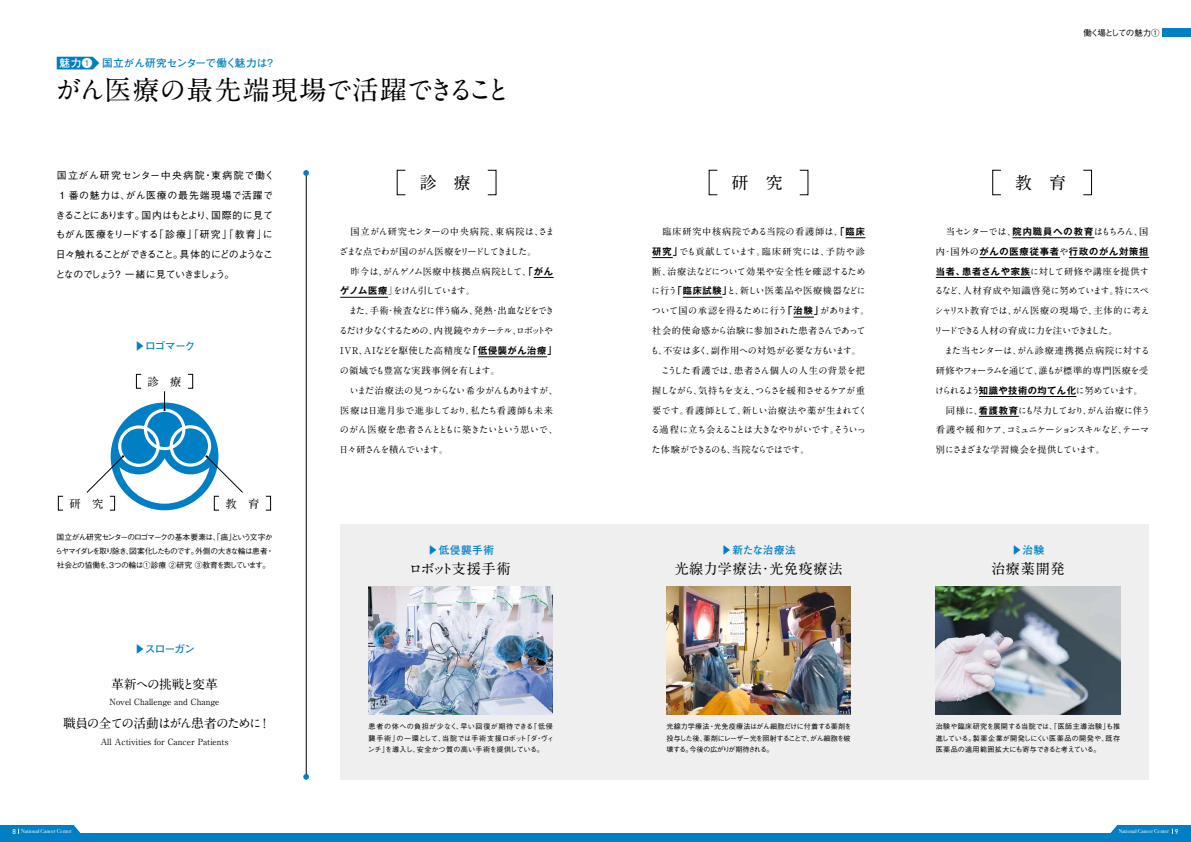
<style>
.page{position:relative;width:1191px;height:842px;background:#fff}
.page>*{position:absolute;margin:0;border:0;box-sizing:border-box;transform-origin:0 0}
.t1{font:700 26.9px "A1 Mincho Std";letter-spacing:-.015em;color:#000}
.t2{font:700 17px "A1 Mincho Std";color:#000}
.t3{font:700 14.2px "A1 Mincho Std";letter-spacing:.05em;color:#000}
.t4{font:700 14.2px "A1 Mincho Std";letter-spacing:-.175em;color:#000}
.t5{font:700 12.8px "A1 Mincho Std";letter-spacing:-.08em;color:#000}
.t6{font:700 12.8px "A1 Mincho Std";letter-spacing:-.06em;color:#000}
.t7{font:700 11.3px "A1 Mincho Std";color:#000}
.t8{font:700 10.6px "Futo Go B101 Pr 6 N";letter-spacing:-.015em;color:#007fc5}
.t9{font:500 9.9px/19.8px "Gothic BBB Pr 6 N";color:#000}
.t10{font:700 9.2px/19.8px "A1 Mincho Std";letter-spacing:-.045em;color:#000}
.t11{font:700 9.2px "A1 Mincho Std";letter-spacing:-.11em;color:#000}
.t12{font:700 9.2px "Gothic MB101 Pr 6 N De";letter-spacing:.095em;color:#000}
.t13{font:700 8.5px "A1 Mincho Std";color:#000}
.t14{font:500 8.5px "Gothic BBB Pr 6 N";letter-spacing:-.115em;color:#000}
.t15{font:500 7.8px/14.2px "Gothic BBB Pr 6 N";letter-spacing:-.115em;color:#000}
.t16{font:500 7.1px/11.3px "Gothic BBB Pr 6 N";letter-spacing:-.005em;color:#000;text-align:justify}
.t17{font:500 7.1px/11.3px "Gothic BBB Pr 6 N";letter-spacing:.04em;color:#000}
.t18{font:5.7px "Bodoni Svty Two ITCTT";color:#fff}
.s1{color:#fff}
.s2{font-family:"Gothic MB101 Pr 6 N De"}
.s3{font-family:"A1 Mincho Std"}
.s4{font-family:"DIN2014";font-size:7.1px}
</style>
<div class="page">
<div style="left:340px;top:524px;width:808px;height:256px;background:#efefef"></div>
<div style="left:0;top:833px;width:1191px;height:9px;background:#007fc5"></div>
<svg style="left:0;top:825px;width:81px;height:9px"></svg>
<svg style="left:1110px;top:825px;width:81px;height:9px"></svg>
<img style="left:369px;top:587px;width:184px;height:127px">
<svg style="left:534px;top:277px;width:19px;height:1px"></svg>
<hr style="left:340px;top:297px;width:48px;height:1px;background:#000">
<hr style="left:478px;top:357px;width:69px;height:1px;background:#000">
<svg style="left:845px;top:238px;width:20px;height:1px"></svg>
<svg style="left:652px;top:257px;width:21px;height:1px"></svg>
<hr style="left:683px;top:297px;width:39px;height:1px;background:#000">
<svg style="left:793px;top:317px;width:21px;height:1px"></svg>
<hr style="left:1012px;top:238px;width:82px;height:1px;background:#000">
<hr style="left:979px;top:257px;width:80px;height:1px;background:#000">
<hr style="left:1069px;top:257px;width:80px;height:1px;background:#000">
<hr style="left:935px;top:277px;width:95px;height:1px;background:#000">
<hr style="left:979px;top:396px;width:97px;height:1px;background:#000">
<hr style="left:979px;top:416px;width:39px;height:1px;background:#000">
<img style="left:666px;top:587px;width:184px;height:127px">
<img style="left:935px;top:587px;width:185px;height:127px">
<hr style="left:306px;top:170px;width:1px;height:610px;background:#000">
<div style="left:136px;top:374px;width:5px;height:14px;border:1px solid #000"></div>
<div style="left:188px;top:374px;width:5px;height:14px;border:1px solid #000"></div>
<div style="left:58px;top:496px;width:5px;height:14px;border:1px solid #000"></div>
<div style="left:266px;top:496px;width:5px;height:14px;border:1px solid #000"></div>
<svg style="left:87px;top:391px;width:156px;height:119px"></svg>
<div style="left:992px;top:170px;width:9px;height:25px;border:1px solid #000"></div>
<div style="left:1162px;top:28px;width:29px;height:9px;background:#007fc5"></div>
<svg style="left:57px;top:57px;width:42px;height:12px"></svg>
<svg style="left:303px;top:170px;width:6px;height:6px"></svg>
<svg style="left:303px;top:774px;width:6px;height:6px"></svg>
<p class="t8" style="left:60px;top:55px;width:217px"><span class="s1">魅力❶</span> 国立がん研究センターで働く魅力は？</p>
<h1 class="t1" style="left:55px;top:68px;width:458px">がん医療の最先端現場で活躍できること</h1>
<p class="t14" style="left:1083px;top:26px;width:78px">働く場としての魅力①</p>
<p class="t9" style="left:55px;top:165px;width:220px">国立がん研究センター中央病院・東病院で働く<br>１番の魅力は、がん医療の最先端現場で活躍できることにあります。国内はもとより、国際的に見てもがん医療をリードする「診療」「研究」「教育」に日々触れることができること。具体的にどのようなことなのでしょう？一緒に見ていきましょう。</p>
<p class="t8" style="left:134px;top:337px;width:62px">▶ ロゴマーク</p>
<p class="t7" style="left:148px;top:372px;width:36px">診　療</p>
<p class="t7" style="left:69px;top:494px;width:36px">研　究</p>
<p class="t7" style="left:225px;top:494px;width:36px">教　育</p>
<p class="t15" style="left:55px;top:529px;width:220px">国立がん研究センターのロゴマークの基本要素は、「癌」という文字からヤマイダレを取り除き、図案化したものです。外側の大きな輪は患者・社会との協働を、3つの輪は①診療 ②研究 ③教育を表しています。</p>
<p class="t8" style="left:134px;top:640px;width:62px">▶ スローガン</p>
<h3 class="t6" style="left:111px;top:673px;width:108px">革新への挑戦と変革</h3>
<p class="t13" style="left:110px;top:695px;width:111px">Novel Challenge and Change</p>
<h3 class="t5" style="left:63px;top:713px;width:209px">職員の全ての活動はがん患者のために！</h3>
<p class="t13" style="left:100px;top:734px;width:130px">All Activities for Cancer Patients</p>
<h2 class="t2" style="left:420px;top:169px;width:53px">診　療</h2>
<h2 class="t2" style="left:731px;top:169px;width:53px">研　究</h2>
<h2 class="t2" style="left:1015px;top:169px;width:53px">教　育</h2>
<p class="t10" style="left:339px;top:220px;width:220px">　国立がん研究センターの中央病院、東病院は、さまざまな点でわが国のがん医療をリードしてきました。<br>　昨今は、がんゲノム医療中核拠点病院として、<span class="s2">「がんゲノム医療</span>」をけん引しています。<br>　また、手術・検査などに伴う痛み、発熱・出血などをできるだけ少なくするための、内視鏡やカテーテル、ロボットや<br>IVR、AIなどを駆使した高精度な<span class="s2">「低侵襲がん治療」</span>の領域でも豊富な実践事例を有します。<br>　いまだ治療法の見つからない希少がんもありますが、医療は日進月歩で進歩しており、私たち看護師も未来のがん医療を患者さんとともに築きたいという思いで、日々研さんを積んでいます。</p>
<p class="t10" style="left:650px;top:220px;width:221px">　臨床研究中核病院である当院の看護師は、<span class="s2">「臨床研究」</span>でも貢献しています。臨床研究には、予防や診断、治療法などについて効果や安全性を確認するために行う<span class="s2">「臨床試験」</span>と、新しい医薬品や医療機器などについて国の承認を得るために行う<span class="s2">「治験」</span>があります。社会的使命感から治験に参加された患者さんであっても、不安は多く、副作用への対処が必要な方もいます。　こうした看護では、患者さん個人の人生の背景を把握しながら、気持ちを支え、つらさを緩和させるケアが重要です。看護師として、新しい治療法や薬が生まれてくる過程に立ち会えることは大きなやりがいです。そういった体験ができるのも、当院ならではです。</p>
<p class="t11" style="left:935px;top:224px;width:214px">　当センターでは、<span class="s2">院内職員への教育</span>はもちろん、国</p>
<p class="t12" style="left:935px;top:244px;width:214px"><span class="s3">内・国外の</span>がんの医療従事者<span class="s3">や</span>行政のがん対策担</p>
<p class="t10" style="left:933px;top:260px;width:218px"><span class="s2">当者、患者さんや家族</span>に対して研修や講座を提供するなど、人材育成や知識啓発に努めています。特にスペシャリスト教育では、がん医療の現場で、主体的に考えリードできる人材の育成に力を注いできました。<br>　また当センターは、がん診療連携拠点病院に対する研修やフォーラムを通じて、誰もが標準的専門医療を受けられるよう<span class="s2">知識や技術の均てん化</span>に努めています。　同様に、<span class="s2">看護教育</span>にも尽力しており、がん治療に伴う看護や緩和ケア、コミュニケーションスキルなど、テーマ別にさまざまな学習機会を提供しています。</p>
<p class="t8" style="left:427px;top:541px;width:68px">▶ 低侵襲手術</p>
<p class="t8" style="left:721px;top:541px;width:76px">▶ 新たな治療法</p>
<p class="t8" style="left:1011px;top:541px;width:34px">▶ 治験</p>
<h3 class="t4" style="left:408px;top:557px;width:103px">ロボット支援手術</h3>
<h3 class="t3" style="left:674px;top:557px;width:170px">光線力学療法・光免疫療法</h3>
<h3 class="t3" style="left:991px;top:557px;width:75px">治療薬開発</h3>
<p class="t17" style="left:368px;top:720px;width:188px">患者の体への負担が少なく、早い回復が期待できる「低侵襲手術」の一環として、当院では手術支援ロボット「ダ・ヴィンチ」を導入し、安全かつ質の高い手術を提供している。</p>
<p class="t16" style="left:666px;top:720px;width:187px">光線力学療法・光免疫療法はがん細胞だけに付着する薬剤を投与した後、薬剤にレーザー光を照射することで、がん細胞を破壊する。今後の広がりが期待される。</p>
<p class="t16" style="left:935px;top:720px;width:186px">治験や臨床研究を展開する当院では、「医師主導治験」も推進している。製薬企業が開発しにくい医薬品の開発や、既存医薬品の適用範囲拡大にも寄与できると考えている。</p>
<p class="t18" style="left:13px;top:827px;width:61px"><span class="s4">8</span> National Cancer Center</p>
<p class="t18" style="left:1118px;top:827px;width:61px">National Cancer Center <span class="s4">9</span></p>
</div>
